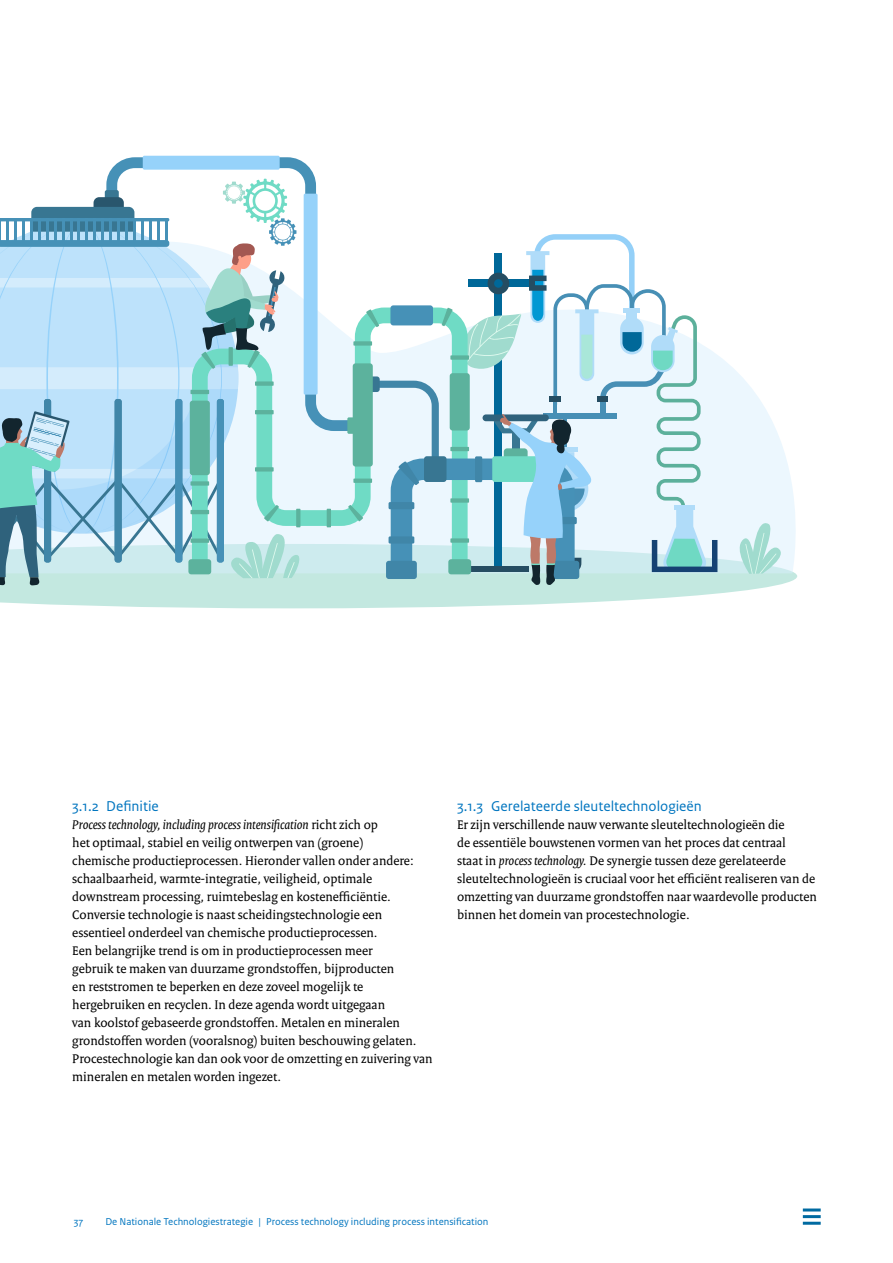
<style>
.page{position:relative;width:893px;height:1263px;background:#fff}
.page>*{position:absolute;margin:0;border:0;box-sizing:border-box;transform-origin:0 0}
.t1{font:15px "Rijksoverheid Sans Text";color:#0075bf}
.t2{font:13.5px/18px "Rijksoverheid Serif";color:#000}
.t3{font:10.5px "Rijksoverheid Sans Text";color:#0075bf}
.s1{font-style:italic}
</style>
<div class="page">
<svg style="left:0;top:573px;width:797px;height:35px;fill:#c3e8e0"></svg>
<svg style="left:303px;top:355px;width:493px;height:218px;fill:#ecf7fe"></svg>
<svg style="left:733px;top:517px;width:56px;height:57px;background:#ceeceb"></svg>
<svg style="left:107px;top:157px;width:210px;height:150px"></svg>
<div style="left:304px;top:194px;width:14px;height:201px;background:#96d2fa;border-radius:2px"></div>
<div style="left:143px;top:156px;width:137px;height:14px;background:#96d2fa;border-radius:2px"></div>
<svg style="left:303px;top:307px;width:45px;height:262px;background:#d0ebf4"></svg>
<hr style="left:327px;top:509px;width:4px;height:18px;background:#5cb29d">
<svg style="left:348px;top:234px;width:369px;height:351px"></svg>
<svg style="left:0;top:179px;width:303px;height:406px;background:#b4d9e6"></svg>
<hr style="left:803px;top:1208px;width:18px;height:3px;background:#006aa1">
<hr style="left:803px;top:1215px;width:18px;height:3px;background:#006aa1">
<hr style="left:803px;top:1222px;width:18px;height:3px;background:#006aa1">
<p class="t1" style="left:72px;top:797px;width:88px">3.1.2 Definitie</p>
<p class="t2" style="left:72px;top:815px;width:362px"><span class="s1">Process technology, including process intensification</span> richt zich op<br>het optimaal, stabiel en veilig ontwerpen van (groene)<br>chemische productieprocessen. Hieronder vallen onder andere: schaalbaarheid, warmte-integratie, veiligheid, optimale downstream processing, ruimtebeslag en kostenefficiëntie.<br>Conversie technologie is naast scheidingstechnologie een essentieel onderdeel van chemische productieprocessen.<br>Een belangrijke trend is om in productieprocessen meer<br>gebruik te maken van duurzame grondstoffen, bijproducten<br>en reststromen te beperken en deze zoveel mogelijk te hergebruiken en recyclen. In deze agenda wordt uitgegaan<br>van koolstof gebaseerde grondstoffen. Metalen en mineralen grondstoffen worden (vooralsnog) buiten beschouwing gelaten.<br>Procestechnologie kan dan ook voor de omzetting en zuivering van mineralen en metalen worden ingezet.</p>
<p class="t1" style="left:457px;top:797px;width:246px">3.1.3 Gerelateerde sleuteltechnologieën</p>
<p class="t2" style="left:457px;top:815px;width:361px">Er zijn verschillende nauw verwante sleuteltechnologieën die<br>de essentiële bouwstenen vormen van het proces dat centraal<br>staat in <span class="s1">process technology.</span> De synergie tussen deze gerelateerde sleuteltechnologieën is cruciaal voor het efficiënt realiseren van de omzetting van duurzame grondstoffen naar waardevolle producten binnen het domein van procestechnologie.</p>
<p class="t3" style="left:74px;top:1215px;width:11px">37</p>
<p class="t3" style="left:105px;top:1215px;width:384px">De Nationale Technologiestrategie | Process technology including process intensification</p>
</div>
